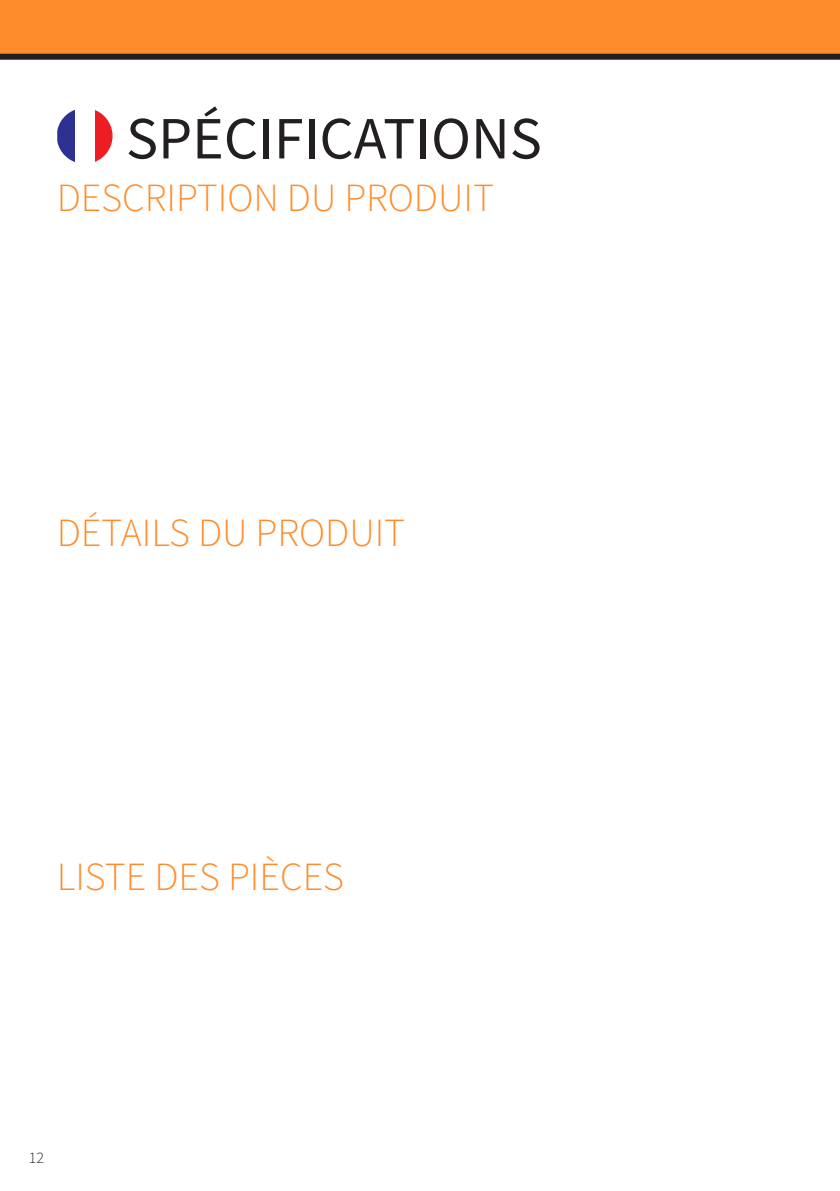
<style>
.page{position:relative;width:840px;height:1191px;background:#fff}
.page>*{position:absolute;margin:0;border:0;box-sizing:border-box;transform-origin:0 0}
.t1{font:60px "Source Sans Pro";color:#231f20}
.t2{font:300 40px "Source Sans Pro";color:#ff8c2b}
.t3{font:300 16px "Source Sans Pro";color:#231f20}
</style>
<div class="page">
<svg style="left:94px;top:109px;width:18px;height:53px"></svg>
<svg style="left:57px;top:110px;width:18px;height:52px"></svg>
<div style="left:0;top:0;width:839px;height:57px;background:#ff8c2b"></div>
<div style="left:0;top:54px;width:839px;height:6px;background:#231f20"></div>
<p class="t1" style="left:126px;top:98px;width:417px">SPÉCIFICATIONS</p>
<p class="t2" style="left:57px;top:171px;width:438px">DESCRIPTION DU PRODUIT</p>
<p class="t2" style="left:57px;top:506px;width:350px">DÉTAILS DU PRODUIT</p>
<p class="t2" style="left:57px;top:849px;width:289px">LISTE DES PIÈCES</p>
<p class="t3" style="left:29px;top:1146px;width:17px">12</p>
</div>
